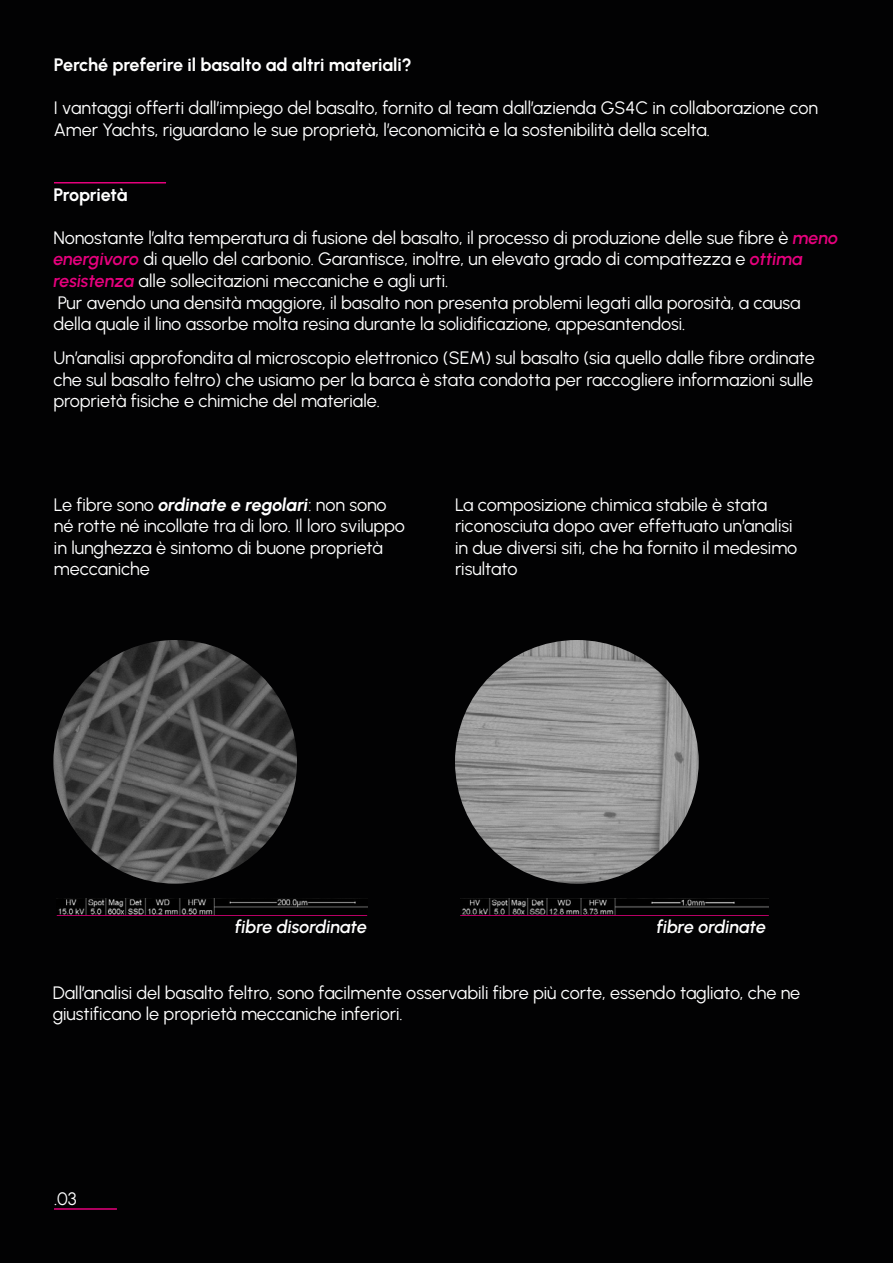
<style>
.page{position:relative;width:893px;height:1263px;background:#020203}
.page>*{position:absolute;margin:0;border:0;box-sizing:border-box;transform-origin:0 0}
.t1{font:18px/21.6px "Urbanist";letter-spacing:-.005em;color:#fff}
.t2{font:700 18px "Urbanist";letter-spacing:-.01em;color:#fff}
.t3{font:italic 600 18px "Urbanist";letter-spacing:-.005em;color:#fff}
.s1{font-weight:600;font-style:italic;color:#e6007d}
.s2{font-weight:700;font-style:italic}
</style>
<div class="page">
<hr style="left:54px;top:1208px;width:63px;height:2px;background:#e6007d">
<hr style="left:460px;top:914px;width:309px;height:2px;background:#e6007d">
<hr style="left:57px;top:914px;width:310px;height:2px;background:#e6007d">
<img style="left:455px;top:640px;width:244px;height:244px;border-radius:122px">
<img style="left:53px;top:640px;width:244px;height:244px;border-radius:122px">
<img style="left:57px;top:898px;width:310px;height:16px">
<img style="left:460px;top:898px;width:309px;height:16px">
<hr style="left:54px;top:182px;width:112px;height:1px;background:#e6007d">
<p class="t2" style="left:54px;top:52px;width:359px">Perché preferire il basalto ad altri materiali?</p>
<p class="t1" style="left:54px;top:97px;width:766px">I vantaggi offerti dall’impiego del basalto, fornito al team dall’azienda GS4C in collaborazione con<br>Amer Yachts, riguardano le sue proprietà, l’economicità e la sostenibilità della scelta.</p>
<p class="t2" style="left:53px;top:182px;width:76px">Proprietà</p>
<p class="t1" style="left:53px;top:226px;width:786px">Nonostante l’alta temperatura di fusione del basalto, il processo di produzione delle sue fibre è <span class="s1">meno energivoro</span> di quello del carbonio. Garantisce, inoltre, un elevato grado di compattezza e <span class="s1">ottima resistenza</span> alle sollecitazioni meccaniche e agli urti.<br>Pur avendo una densità maggiore, il basalto non presenta problemi legati alla porosità, a causa della quale il lino assorbe molta resina durante la solidificazione, appesantendosi.</p>
<p class="t1" style="left:53px;top:346px;width:763px;text-align:justify">Un’analisi approfondita al microscopio elettronico (SEM) sul basalto (sia quello dalle fibre ordinate che sul basalto feltro) che usiamo per la barca è stata condotta per raccogliere informazioni sulle proprietà fisiche e chimiche del materiale.</p>
<p class="t1" style="left:54px;top:493px;width:352px">Le fibre sono <span class="s2">ordinate e regolari</span>: non sono né rotte né incollate tra di loro. Il loro sviluppo in lunghezza è sintomo di buone proprietà meccaniche</p>
<p class="t1" style="left:455px;top:493px;width:344px">La composizione chimica stabile è stata riconosciuta dopo aver effettuato un’analisi in due diversi siti, che ha fornito il medesimo risultato</p>
<p class="t3" style="left:235px;top:914px;width:133px">fibre disordinate</p>
<p class="t3" style="left:657px;top:914px;width:111px">fibre ordinate</p>
<p class="t1" style="left:53px;top:981px;width:749px">Dall’analisi del basalto feltro, sono facilmente osservabili fibre più corte, essendo tagliato, che ne giustificano le proprietà meccaniche inferiori.</p>
<p class="t1" style="left:54px;top:1188px;width:24px">.03</p>
</div>
